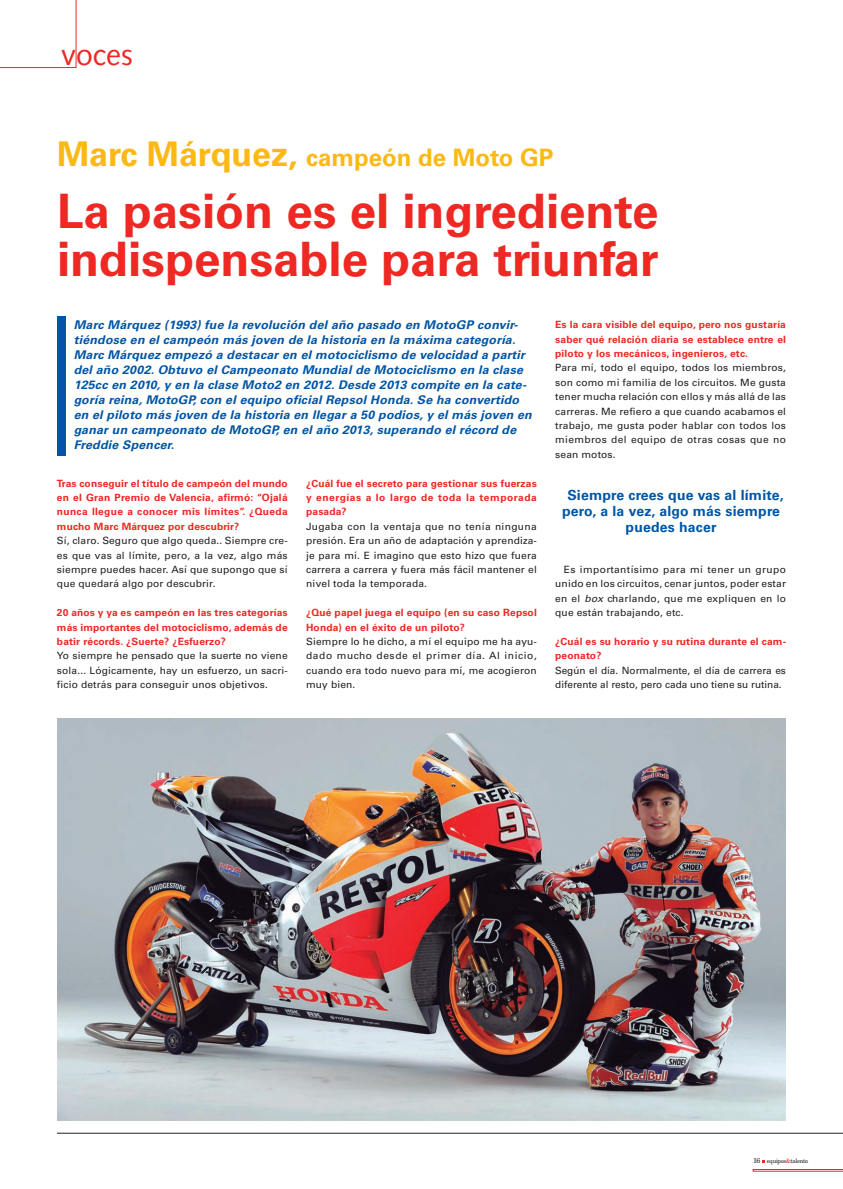
<style>
.page{position:relative;width:843px;height:1189px;background:#fff}
.page>*{position:absolute;margin:0;border:0;box-sizing:border-box;transform-origin:0 0}
.t1{font:700 47.5px/48px "Univers LT";color:#ee2823}
.t2{font:30px "Syntax LT";color:#ee2823}
.t3{font:700 24px "Univers LT";color:#fcb814}
.t4{font:700 14px/16px "Univers LT";letter-spacing:.015em;color:#0155a5;text-align:center}
.t5{font:italic 700 12px/15px "Univers LT";letter-spacing:.02em;color:#0155a5}
.t6{font:10px/14.4px "Univers LT";letter-spacing:.015em;color:#231f20;text-align:justify}
.t7{font:700 10px/14.4px "Univers LT";letter-spacing:.015em;color:#ee2823;text-align:justify}
.t8{font:6px "New Century Schlbk LT";letter-spacing:-.05em;color:#231f20}
.s1{font-size:34px}
.s2{font-style:italic}
.s3{font-size:7px}
.s4{color:#ee2823}
</style>
<div class="page">
<svg style="left:752px;top:1169px;width:90px;height:2px"></svg>
<div style="left:57px;top:316px;width:9px;height:140px;background:#0155a5"></div>
<hr style="left:57px;top:1133px;width:785px;height:1px;background:#231f20">
<img style="left:57px;top:719px;width:728px;height:401px">
<svg style="left:0;top:0;width:76px;height:68px"></svg>
<h2 class="t2" style="left:61px;top:42px;width:73px">voces</h2>
<h3 class="t3" style="left:57px;top:148px;width:498px"><span class="s1">Marc Márquez,</span> campeón de Moto GP</h3>
<h1 class="t1" style="left:57px;top:192px;width:603px">La pasión es el ingrediente indispensable para triunfar</h1>
<p class="t5" style="left:74px;top:318px;width:459px">Marc Márquez (1993) fue la revolución del año pasado en MotoGP convir&shy;tiéndose en el campeón más joven de la historia en la máxima categoría.<br>Marc Márquez empezó a destacar en el motociclismo de velocidad a partir del año 2002. Obtuvo el Campeonato Mundial de Motociclismo en la clase 125cc en 2010, y en la clase Moto2 en 2012. Desde 2013 compite en la cate&shy;goría reina, MotoGP, con el equipo oficial Repsol Honda. Se ha convertido en el piloto más joven de la historia en llegar a 50 podios, y el más joven en ganar un campeonato de MotoGP, en el año 2013, superando el récord de Freddie Spencer.</p>
<h3 class="t4" style="left:562px;top:488px;width:223px">Siempre crees que vas al límite, pero, a la vez, algo más siempre puedes hacer</h3>
<p class="t7" style="left:555px;top:318px;width:232px">Es la cara visible del equipo, pero nos gustaría saber qué relación diaria se establece entre el piloto y los mecánicos, ingenieros, etc.</p>
<p class="t6" style="left:555px;top:362px;width:232px">Para mí, todo el equipo, todos los miembros, son como mi familia de los circuitos. Me gusta tener mucha relación con ellos y más allá de las carreras. Me refiero a que cuando acabamos el trabajo, me gusta poder hablar con todos los miembros del equipo de otras cosas que no sean motos.</p>
<p class="t7" style="left:306px;top:477px;width:232px">¿Cuál fue el secreto para gestionar sus fuerzas y energías a lo largo de toda la temporada pasada?</p>
<p class="t6" style="left:306px;top:520px;width:232px">Jugaba con la ventaja que no tenía ninguna presión. Era un año de adaptación y aprendiza&shy;je para mí. E imagino que esto hizo que fuera carrera a carrera y fuera más fácil mantener el nivel toda la temporada.</p>
<p class="t7" style="left:306px;top:606px;width:232px">¿Qué papel juega el equipo (en su caso Repsol<br>Honda) en el éxito de un piloto?</p>
<p class="t6" style="left:306px;top:635px;width:232px">Siempre lo he dicho, a mí el equipo me ha ayu&shy;dado mucho desde el primer día. Al inicio, cuando era todo nuevo para mí, me acogieron muy bien.</p>
<p class="t7" style="left:57px;top:477px;width:232px">Tras conseguir el título de campeón del mundo en el Gran Premio de Valencia, afirmó: “Ojalá nunca llegue a conocer mis límites”. ¿Queda mucho Marc Márquez por descubrir?</p>
<p class="t6" style="left:57px;top:534px;width:232px">Sí, claro. Seguro que algo queda.. Siempre cre&shy;es que vas al límite, pero, a la vez, algo más siempre puedes hacer. Así que supongo que sí que quedará algo por descubrir.</p>
<p class="t7" style="left:57px;top:606px;width:232px">20 años y ya es campeón en las tres categorías más importantes del motociclismo, además de batir récords. ¿Suerte? ¿Esfuerzo?</p>
<p class="t6" style="left:57px;top:650px;width:232px">Yo siempre he pensado que la suerte no viene sola... Lógicamente, hay un esfuerzo, un sacri&shy;ficio detrás para conseguir unos objetivos.</p>
<p class="t6" style="left:555px;top:563px;width:232px;text-indent:9px">Es importantísimo para mí tener un grupo unido en los circuitos, cenar juntos, poder estar en el <span class="s2">box</span> charlando, que me expliquen en lo que están trabajando, etc.</p>
<p class="t7" style="left:555px;top:635px;width:232px">¿Cuál es su horario y su rutina durante el cam&shy;peonato?</p>
<p class="t6" style="left:555px;top:664px;width:232px">Según el día. Normalmente, el día de carrera es diferente al resto, pero cada uno tiene su rutina.</p>
<p class="t8" style="left:753px;top:1158px;width:57px"><span class="s3">16</span> equipos<span class="s4">&amp;</span>talento</p>
</div>
